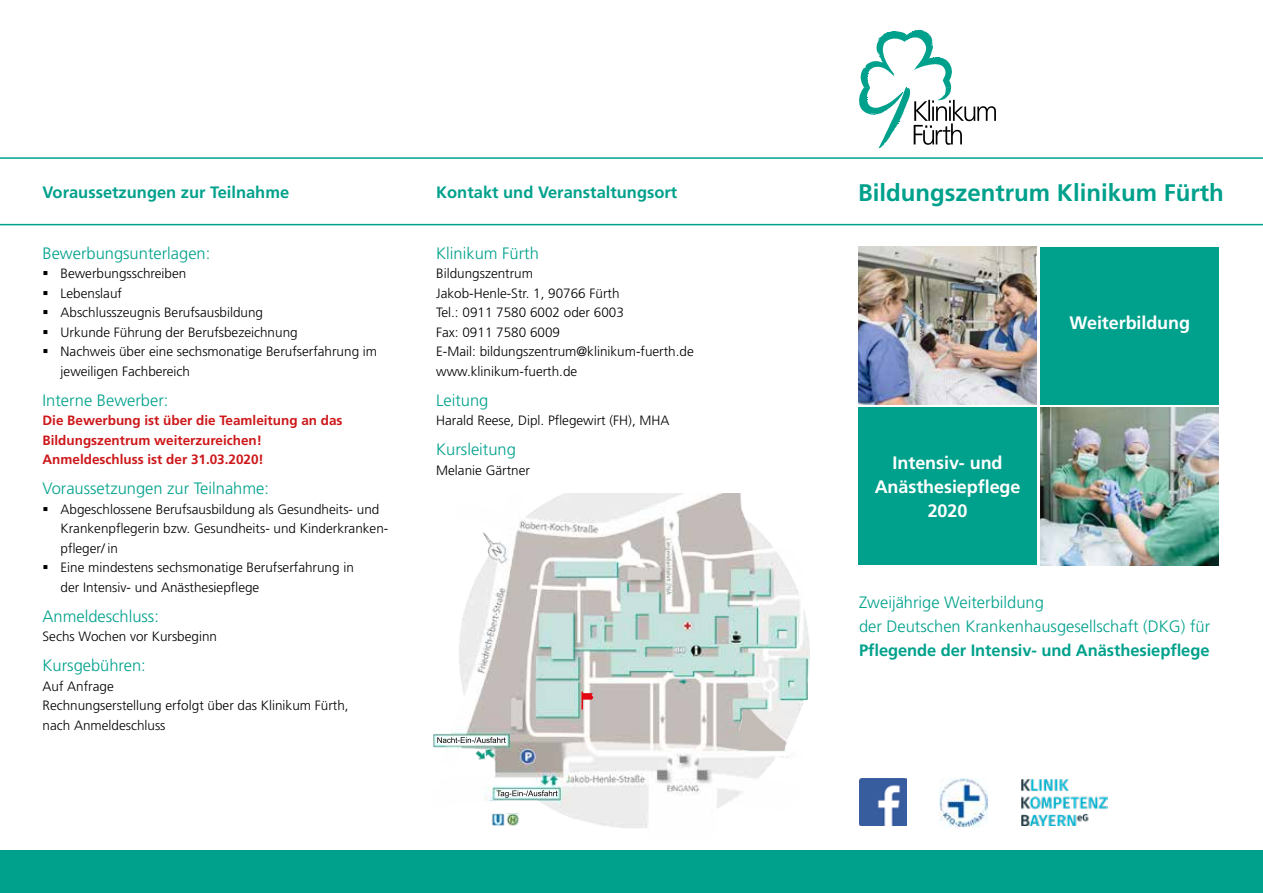
<style>
.page{position:relative;width:1263px;height:893px;background:#fff}
.page>*{position:absolute;margin:0;border:0;box-sizing:border-box;transform-origin:0 0}
.t1{font:700 24px "Frutiger LT Std";color:#00a18c}
.t2{font:700 18px/24px "Frutiger LT Std";letter-spacing:-.005em;color:#fff;text-align:center}
.t3{font:300 16.5px/24px "Frutiger LT Std";color:#00a18c}
.t4{font:700 16.5px "Frutiger LT Std";color:#00a18c}
.t5{font:300 13.5px/19.5px "Frutiger LT Std";color:#000}
.t6{font:700 13.5px/19.5px "Frutiger LT Std";color:#cd171a}
</style>
<div class="page">
<svg style="left:859px;top:30px;width:137px;height:118px"></svg>
<div style="left:0;top:850px;width:1263px;height:43px;background:#00a18c"></div>
<svg style="left:0;top:157px;width:1263px;height:68px"></svg>
<img style="left:858px;top:247px;width:179px;height:158px">
<img style="left:1040px;top:407px;width:179px;height:158px">
<div style="left:858px;top:407px;width:179px;height:158px;background:#00a18c"></div>
<div style="left:1040px;top:247px;width:179px;height:158px;background:#00a18c"></div>
<img style="left:939px;top:778px;width:49px;height:49px">
<img style="left:1021px;top:779px;width:86px;height:47px">
<img style="left:859px;top:779px;width:47px;height:46px">
<img style="left:433px;top:493px;width:377px;height:335px">
<img style="left:786px;top:711px;width:5px;height:19px">
<img style="left:739px;top:746px;width:47px;height:11px">
<img style="left:739px;top:709px;width:47px;height:37px">
<svg style="left:581px;top:692px;width:12px;height:17px"></svg>
<p class="t4" style="left:43px;top:182px;width:248px">Voraussetzungen zur Teilnahme</p>
<p class="t3" style="left:43px;top:241px;width:169px">Bewerbungsunterlagen:</p>
<p class="t5" style="left:43px;top:264px;width:145px">▪ Bewerbungsschreiben</p>
<p class="t5" style="left:43px;top:283px;width:81px">▪ Lebenslauf</p>
<p class="t5" style="left:43px;top:303px;width:222px">▪ Abschlusszeugnis Berufsausbildung</p>
<p class="t5" style="left:43px;top:322px;width:257px">▪ Urkunde Führung der Berufsbezeichnung</p>
<p class="t5" style="left:61px;top:342px;width:318px;text-indent:-18px">▪ Nachweis über eine sechsmonatige Berufserfahrung im jeweiligen Fachbereich</p>
<p class="t3" style="left:43px;top:388px;width:127px">Interne Bewerber:</p>
<p class="t6" style="left:43px;top:411px;width:302px">Die Bewerbung ist über die Teamleitung an das<br>Bildungszentrum weiterzureichen!<br>Anmeldeschluss ist der 31.03.2020!</p>
<p class="t3" style="left:43px;top:477px;width:228px">Voraussetzungen zur Teilnahme:</p>
<p class="t5" style="left:61px;top:499px;width:329px;text-indent:-18px">▪ Abgeschlossene Berufsausbildung als Gesundheits- und<br>Krankenpflegerin bzw. Gesundheits- und Kinderkranken&shy;pfleger/ in</p>
<p class="t5" style="left:61px;top:558px;width:295px;text-indent:-18px">▪ Eine mindestens sechsmonatige Berufserfahrung in der Intensiv- und Anästhesiepflege</p>
<p class="t3" style="left:43px;top:604px;width:118px">Anmeldeschluss:</p>
<p class="t5" style="left:43px;top:627px;width:176px">Sechs Wochen vor Kursbeginn</p>
<p class="t3" style="left:43px;top:654px;width:105px">Kursgebühren:</p>
<p class="t5" style="left:43px;top:676px;width:308px">Auf Anfrage<br>Rechnungserstellung erfolgt über das Klinikum Fürth, nach Anmeldeschluss</p>
<p class="t4" style="left:436px;top:182px;width:243px">Kontakt und Veranstaltungsort</p>
<h1 class="t1" style="left:858px;top:178px;width:367px">Bildungszentrum Klinikum Fürth</h1>
<p class="t3" style="left:436px;top:241px;width:104px">Klinikum Fürth</p>
<p class="t5" style="left:436px;top:264px;width:259px">Bildungszentrum<br>Jakob-Henle-Str. 1, 90766 Fürth<br>Tel.: 0911 7580 6002 oder 6003<br>Fax: 0911 7580 6009<br>E-Mail: bildungszentrum@klinikum-fuerth.de www.klinikum-fuerth.de</p>
<p class="t3" style="left:436px;top:388px;width:54px">Leitung</p>
<p class="t5" style="left:436px;top:411px;width:235px">Harald Reese, Dipl. Pflegewirt (FH), MHA</p>
<p class="t3" style="left:436px;top:438px;width:81px">Kursleitung</p>
<p class="t5" style="left:436px;top:460px;width:95px">Melanie Gärtner</p>
<h2 class="t2" style="left:875px;top:451px;width:147px">Intensiv- und<br>Anästhesiepflege<br>2020</h2>
<h2 class="t2" style="left:1069px;top:311px;width:122px">Weiterbildung</h2>
<p class="t3" style="left:859px;top:590px;width:353px">Zweijährige Weiterbildung<br>der Deutschen Krankenhausgesellschaft (DKG) für</p>
<p class="t4" style="left:859px;top:640px;width:352px">Pflegende der Intensiv- und Anästhesiepflege</p>
</div>
